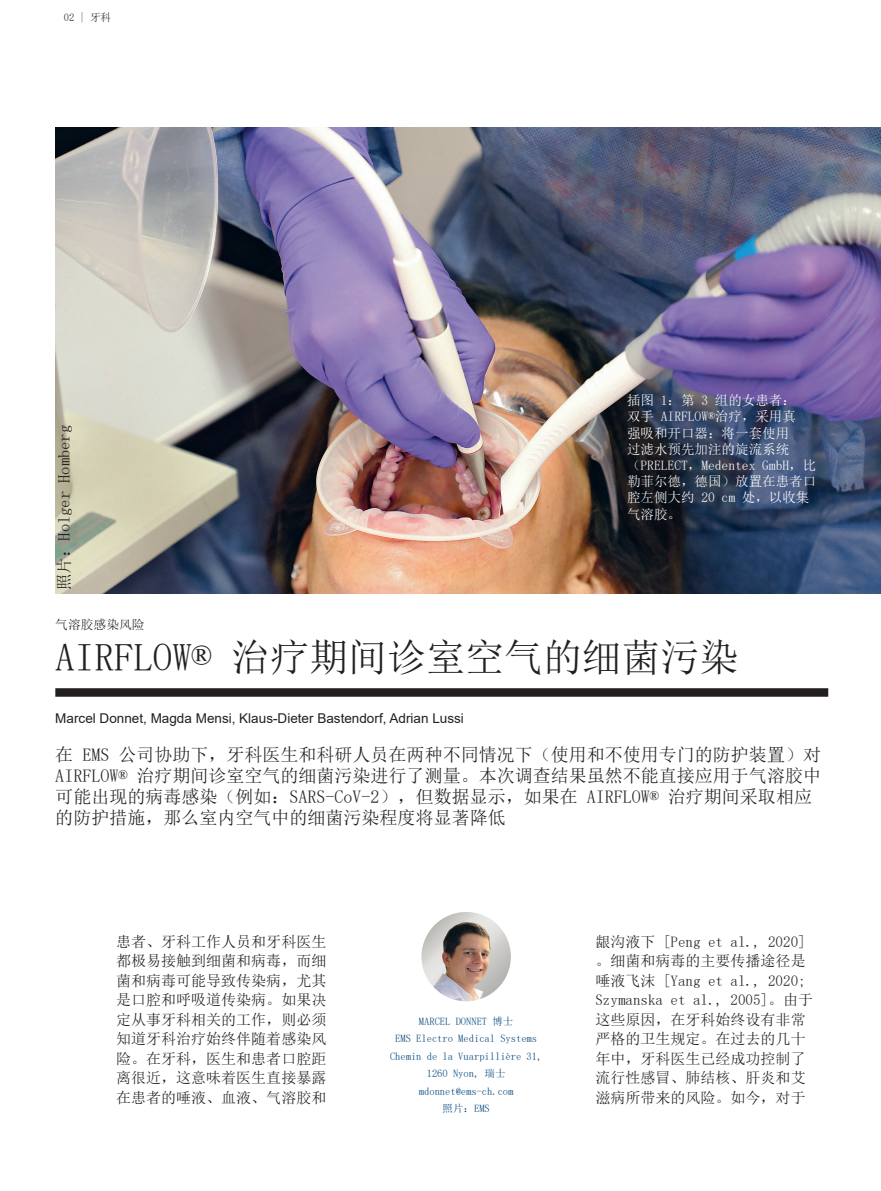
<style>
.page{position:relative;width:881px;height:1191px;background:#fff}
.page>*{position:absolute;margin:0;border:0;box-sizing:border-box;transform-origin:0 0}
.Headline_klein{font:39px "Sim Sun";color:#231f20}
.Subheadline{font:18px/21px "Sim Sun";color:#231f20}
.t1{font:16.5px "Sim Sun";color:#231f20}
.Grundschrift{font:15px/19.5px "Sim Sun";color:#231f20;text-align:justify}
.t2{font:13.5px/16.2px "Sim Sun";color:#fff}
.Autor{font:13.5px "Arial";color:#231f20}
.Dachzeile{font:12.75px "Sim Sun";color:#231f20}
.Bildinfo{font:10.5px "Sim Sun";color:#00467c}
.Grundschrift_links{font:10.5px "Sim Sun";color:#231f20}
</style>
<div class="page">
<div style="left:55px;top:688px;width:772px;height:8px;background:#231f20"></div>
<img style="left:55px;top:128px;width:825px;height:465px">
<img style="left:421px;top:912px;width:89px;height:89px;border-radius:45px">
<p class="Grundschrift_links" style="left:64px;top:12px;width:49px">02 | 牙科</p>
<p class="t1" style="left:56px;top:590px;width:166px;rotate:-90deg">照片：Holger Homberg</p>
<p class="t2" style="left:626px;top:392px;width:191px">插图 1：第 3 组的女患者：<br>双手 AIRFLOW®治疗，采用真<br>强吸和开口器：将一套使用<br>过滤水预先加注的旋流系统（PRELECT，Medentex GmbH，比勒菲尔德，德国）放置在患者口腔左侧大约 20 cm 处，以收集气溶胶。</p>
<p class="Dachzeile" style="left:55px;top:617px;width:91px">气溶胶感染风险</p>
<p class="Headline_klein" style="left:55px;top:637px;width:684px">AIRFLOW® 治疗期间诊室空气的细菌污染</p>
<p class="Autor" style="left:55px;top:709px;width:410px">Marcel Donnet, Magda Mensi, Klaus-Dieter Bastendorf, Adrian Lussi</p>
<p class="Subheadline" style="left:55px;top:744px;width:767px">在 EMS 公司协助下，牙科医生和科研人员在两种不同情况下（使用和不使用专门的防护装置）对AIRFLOW® 治疗期间诊室空气的细菌污染进行了测量。本次调查结果虽然不能直接应用于气溶胶中可能出现的病毒感染（例如：SARS-CoV-2），但数据显示，如果在 AIRFLOW® 治疗期间采取相应的防护措施，那么室内空气中的细菌污染程度将显著降低</p>
<p class="Grundschrift" style="left:116px;top:931px;width:211px">患者、牙科工作人员和牙科医生都极易接触到细菌和病毒，而细菌和病毒可能导致传染病，尤其是口腔和呼吸道传染病。如果决定从事牙科相关的工作，则必须知道牙科治疗始终伴随着感染风险。在牙科，医生和患者口腔距离很近，这意味着医生直接暴露在患者的唾液、血液、气溶胶和</p>
<p class="Grundschrift" style="left:595px;top:931px;width:219px;text-align:left">龈沟液下 [Peng et al., 2020]。细菌和病毒的主要传播途径是唾液飞沫 [Yang et al., 2020;<br>Szymanska et al., 2005]。由于这些原因，在牙科始终设有非常严格的卫生规定。在过去的几十年中，牙科医生已经成功控制了流行性感冒、肺结核、肝炎和艾滋病所带来的风险。如今，对于</p>
<p class="Bildinfo" style="left:419px;top:1015px;width:96px">MARCEL DONNET 博士</p>
<p class="Bildinfo" style="left:395px;top:1033px;width:143px">EMS Electro Medical Systems</p>
<p class="Bildinfo" style="left:390px;top:1050px;width:154px">Chemin de la Vuarpillière 31,</p>
<p class="Bildinfo" style="left:426px;top:1068px;width:80px">1260 Nyon, 瑞士</p>
<p class="Bildinfo" style="left:419px;top:1085px;width:96px">mdonnet@ems-ch.com</p>
<p class="Bildinfo" style="left:442px;top:1103px;width:49px">照片：EMS</p>
</div>
